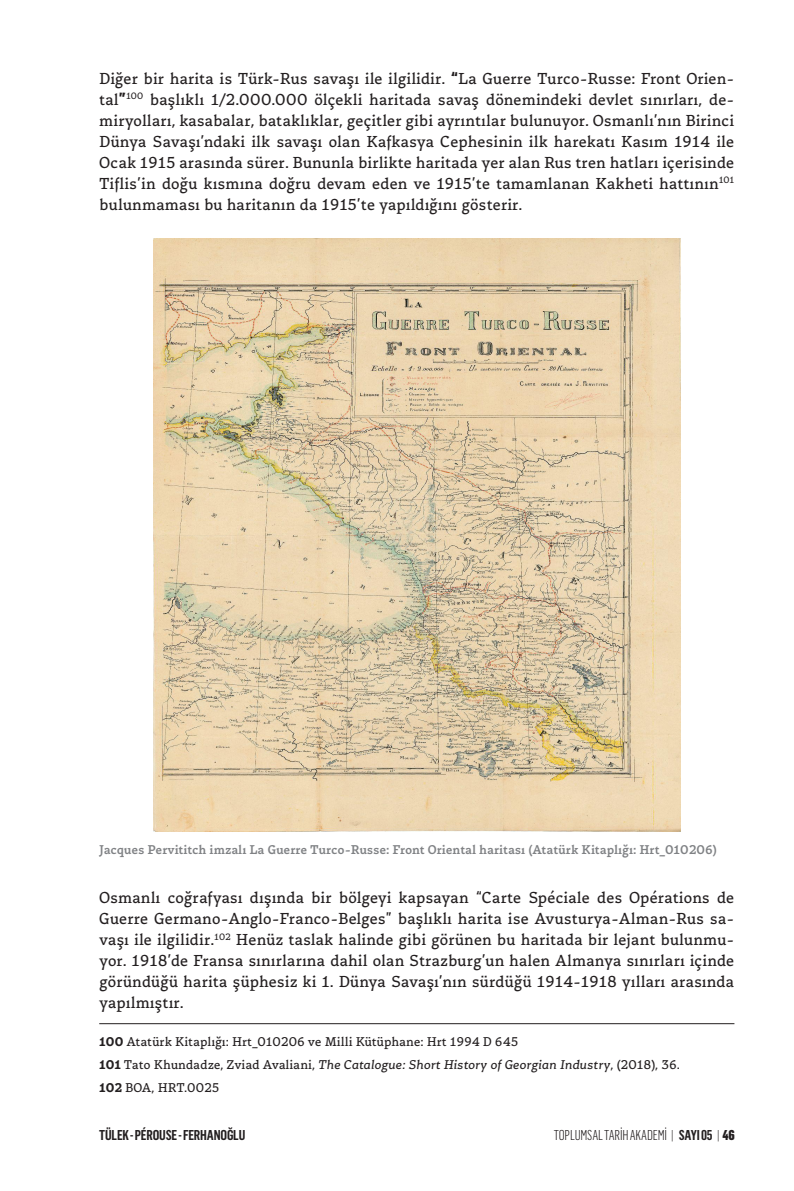
<style>
.page{position:relative;width:794px;height:1191px;background:#fff}
.page>*{position:absolute;margin:0;border:0;box-sizing:border-box;transform-origin:0 0}
.Govde_Metin{font:17.5px/21px "Certa Serif";letter-spacing:-.005em;color:#231f20;text-align:justify}
.Fotograf_Alti{font:500 14px "Certa Serif";letter-spacing:-.015em;color:#808285}
.t1{font:italic 14px "Certa Serif";letter-spacing:-.025em;color:#231f20}
.t2{font:14px "Certa Serif";letter-spacing:-.005em;color:#231f20}
.t3{font:300 14px "Flama Condensed";letter-spacing:-.01em;color:#231f20}
.t4{font:600 14px "Flama Condensed";letter-spacing:-.015em;color:#231f20}
.s1{font-weight:700}
.s2{font-weight:700;font-style:normal}
.s3{font-style:normal}
.s4{font-weight:600}
.s5{font-weight:900}
</style>
<div class="page">
<img style="left:153px;top:238px;width:527px;height:593px">
<hr style="left:99px;top:1023px;width:635px;height:1px;background:#231f20">
<p class="Govde_Metin" style="left:99px;top:68px;width:636px">Diğer bir harita is Türk-Rus savaşı ile ilgilidir. <span class="s1">“</span>La Guerre Turco-Russe: Front Orien&shy;tal<span class="s1">”</span><sup>100</sup> başlıklı 1/2.000.000 ölçekli haritada savaş dönemindeki devlet sınırları, de&shy;miryolları, kasabalar, bataklıklar, geçitler gibi ayrıntılar bulunuyor. Osmanlı’nın Birinci Dünya Savaşı’ndaki ilk savaşı olan Kafkasya Cephesinin ilk harekatı Kasım 1914 ile Ocak 1915 arasında sürer. Bununla birlikte haritada yer alan Rus tren hatları içerisinde Tiflis’in doğu kısmına doğru devam eden ve 1915’te tamamlanan Kakheti hattının<sup>101 </sup>bulunmaması bu haritanın da 1915’te yapıldığını gösterir.</p>
<p class="Fotograf_Alti" style="left:99px;top:840px;width:619px">Jacques Pervititch imzalı La Guerre Turco-Russe: Front Oriental haritası (Atatürk Kitaplığı: Hrt_010206)</p>
<p class="Govde_Metin" style="left:99px;top:887px;width:637px">Osmanlı coğrafyası dışında bir bölgeyi kapsayan “Carte Spéciale des Opérations de Guerre Germano-Anglo-Franco-Belges” başlıklı harita ise Avusturya-Alman-Rus sa&shy;vaşı ile ilgilidir.<sup>102</sup> Henüz taslak halinde gibi görünen bu haritada bir lejant bulunmu&shy;yor. 1918’de Fransa sınırlarına dahil olan Strazburg’un halen Almanya sınırları içinde göründüğü harita şüphesiz ki 1. Dünya Savaşı’nın sürdüğü 1914-1918 yılları arasında yapılmıştır.</p>
<p class="t2" style="left:99px;top:1033px;width:420px"><span class="s1">100</span> Atatürk Kitaplığı: Hrt_010206 ve Milli Kütüphane: Hrt 1994 D 645</p>
<p class="t1" style="left:99px;top:1055px;width:582px"><span class="s2">101</span> <span class="s3">Tato Khundadze, Zviad Avaliani,</span> The Catalogue: Short History of Georgian Industry<span class="s3">, (2018), 36.</span></p>
<p class="t2" style="left:99px;top:1078px;width:122px"><span class="s1">102</span> BOA, HRT.0025</p>
<p class="t3" style="left:671px;top:1126px;width:5px">|</p>
<p class="t3" style="left:717px;top:1126px;width:5px">|</p>
<p class="t4" style="left:99px;top:1126px;width:148px">TÜLEK - PÉROUSE - FERHANOĞLU</p>
<p class="t3" style="left:554px;top:1126px;width:183px">TOPLUMSAL TARİH AKADEMİ <span class="s4">SAYI 05</span> <span class="s5">46</span></p>
</div>
